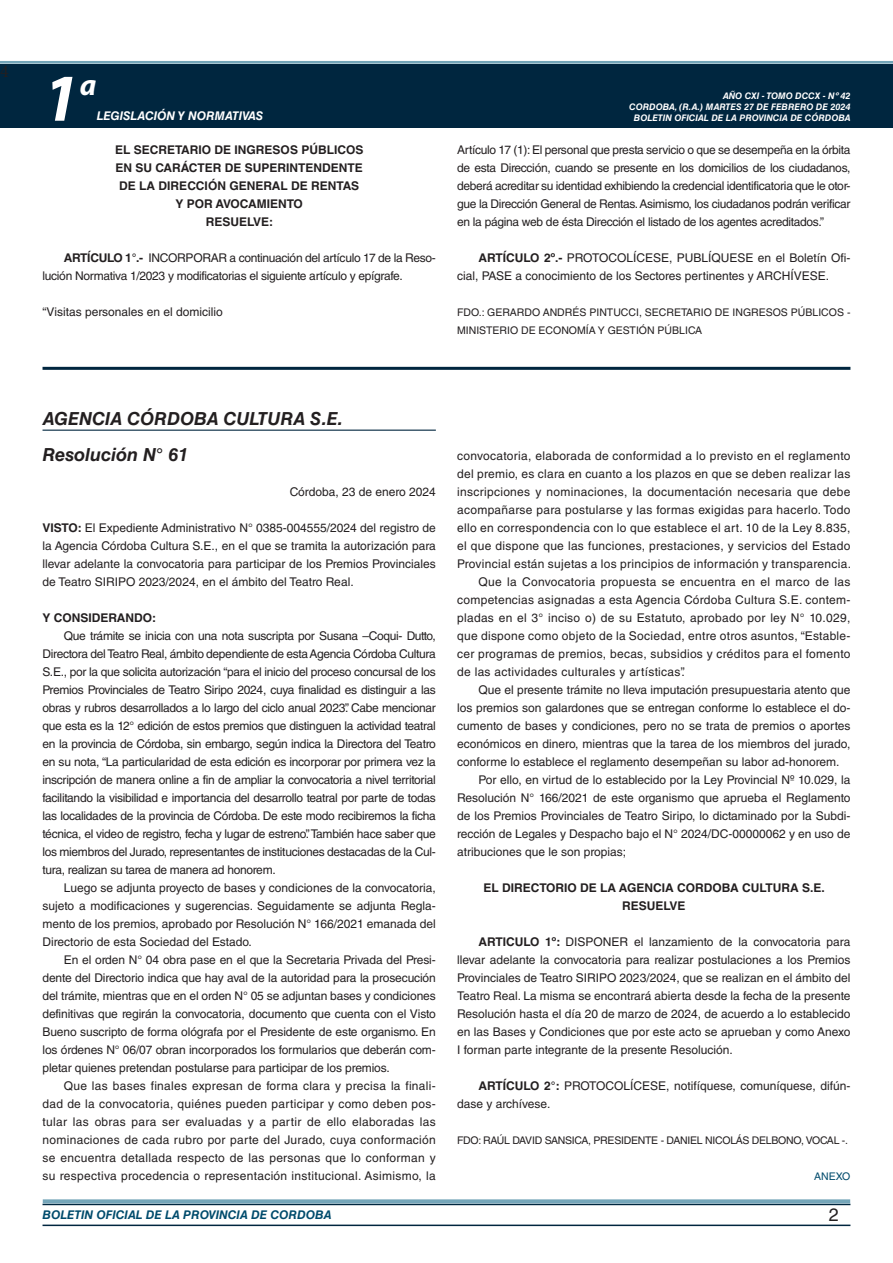
<style>
.page{position:relative;width:893px;height:1263px;background:#fff}
.page>*{position:absolute;margin:0;border:0;box-sizing:border-box;transform-origin:0 0}
.t1{font:italic 700 67.5px "Myriad Pro";color:#fff}
.t2{font:italic 700 30px "Myriad Pro";color:#fff}
.NOMBRE_DE_MINISTERIO{font:italic 700 18px "Helvetica LT Std";color:#231f20}
.t3{font:18px "Minion Pro";color:#231f20}
.t4{font:18px "Helvetica LT Std";color:#231f20}
.TEXTO_BASE{font:12px/18px "Helvetica LT Std";color:#231f20;text-align:justify}
.RESUELVE{font:700 12px "Helvetica LT Std";color:#231f20}
.TEXTO_BASE-2{font:12px/18px "Helvetica LT Std";letter-spacing:-.025em;color:#231f20}
.t5{font:italic 700 12px "Helvetica LT Std";color:#004b6c}
.t6{font:italic 700 12px "Helvetica LT Std";color:#fff}
.FECHA{font:12px "Helvetica LT Std";color:#231f20}
.TEXTO_BASE-3{font:700 12px "Helvetica LT Std";color:#231f20}
.FIRMA{font:10.5px/18px "Helvetica LT Std";color:#231f20}
.FIRMA-2{font:10.5px "Helvetica LT Std";letter-spacing:-.025em;color:#231f20}
.ANEXO{font:10.5px "Helvetica LT Std";color:#004b6c}
.t7{font:italic 700 9px/10.8px "Helvetica LT Std";color:#fff;text-align:right}
.s1{font-weight:700}
</style>
<div class="page">
<div style="left:0;top:61px;width:893px;height:6px;background:#fff;opacity:.75"></div>
<div style="left:0;top:64px;width:893px;height:64px;background:#00263f"></div>
<hr style="left:43px;top:1224px;width:807px;height:2px;background:#00263f">
<div style="left:42px;top:1198px;width:809px;height:8px;background:#fff;opacity:.75"></div>
<hr style="left:43px;top:367px;width:807px;height:3px;background:#00263f">
<hr style="left:43px;top:430px;width:393px;height:1px;background:#00263f">
<h3 class="t3" style="left:0;top:59px;width:10px">4</h3>
<h1 class="t1" style="left:43px;top:54px;width:38px">1</h1>
<h2 class="t2" style="left:80px;top:66px;width:18px">a</h2>
<p class="t6" style="left:97px;top:109px;width:168px">LEGISLACIÓN Y NORMATIVAS</p>
<p class="RESUELVE" style="left:115px;top:142px;width:250px">EL SECRETARIO DE INGRESOS PÚBLICOS</p>
<p class="RESUELVE" style="left:115px;top:160px;width:249px">EN SU CARÁCTER DE SUPERINTENDENTE</p>
<p class="RESUELVE" style="left:119px;top:178px;width:241px">DE LA DIRECCIÓN GENERAL DE RENTAS</p>
<p class="RESUELVE" style="left:175px;top:196px;width:129px">Y POR AVOCAMIENTO</p>
<p class="RESUELVE" style="left:206px;top:214px;width:69px">RESUELVE:</p>
<p class="TEXTO_BASE-2" style="left:43px;top:249px;width:395px;text-indent:21px"><span class="s1">ARTÍCULO 1°.-</span> INCORPORAR a continuación del artículo 17 de la Reso&shy;lución Normativa 1/2023 y modificatorias el siguiente artículo y epígrafe.</p>
<p class="TEXTO_BASE" style="left:43px;top:303px;width:182px">“Visitas personales en el domicilio</p>
<p class="t7" style="left:629px;top:91px;width:223px">AÑO CXI - TOMO DCCX - Nº 42<br>CORDOBA, (R.A.) MARTES 27 DE FEBRERO DE 2024<br>BOLETIN OFICIAL DE LA PROVINCIA DE CÓRDOBA</p>
<p class="TEXTO_BASE" style="left:457px;top:141px;width:395px">Artículo 17 (1): El personal que presta servicio o que se desempeña en la órbita de esta Dirección, cuando se presente en los domicilios de los ciudadanos, deberá acreditar su identidad exhibiendo la credencial identificatoria que le otor&shy;gue la Dirección General de Rentas. Asimismo, los ciudadanos podrán verificar en la página web de ésta Dirección el listado de los agentes acreditados.”</p>
<p class="TEXTO_BASE" style="left:457px;top:249px;width:395px;text-indent:21px"><span class="s1">ARTÍCULO 2º.-</span> PROTOCOLÍCESE, PUBLÍQUESE en el Boletín Ofi&shy;cial, PASE a conocimiento de los Sectores pertinentes y ARCHÍVESE.</p>
<p class="FIRMA" style="left:457px;top:303px;width:395px">FDO.: GERARDO ANDRÉS PINTUCCI, SECRETARIO DE INGRESOS PÚBLICOS -<br>MINISTERIO DE ECONOMÍA Y GESTIÓN PÚBLICA</p>
<p class="NOMBRE_DE_MINISTERIO" style="left:43px;top:408px;width:302px">AGENCIA CÓRDOBA CULTURA S.E.</p>
<p class="NOMBRE_DE_MINISTERIO" style="left:43px;top:444px;width:147px">Resolución N° 61</p>
<p class="FECHA" style="left:290px;top:485px;width:148px">Córdoba, 23 de enero 2024</p>
<p class="TEXTO_BASE" style="left:43px;top:519px;width:395px"><span class="s1">VISTO:</span> El Expediente Administrativo N° 0385-004555/2024 del registro de la Agencia Córdoba Cultura S.E., en el que se tramita la autorización para llevar adelante la convocatoria para participar de los Premios Provinciales de Teatro SIRIPO 2023/2024, en el ámbito del Teatro Real.</p>
<p class="TEXTO_BASE-3" style="left:43px;top:610px;width:115px">Y CONSIDERANDO:</p>
<p class="TEXTO_BASE" style="left:43px;top:627px;width:395px;text-indent:21px">Que trámite se inicia con una nota suscripta por Susana –Coqui- Dutto, Directora del Teatro Real, ámbito dependiente de esta Agencia Córdoba Cultura S.E., por la que solicita autorización “para el inicio del proceso concursal de los Premios Provinciales de Teatro Siripo 2024, cuya finalidad es distinguir a las obras y rubros desarrollados a lo largo del ciclo anual 2023”. Cabe mencionar que esta es la 12° edición de estos premios que distinguen la actividad teatral en la provincia de Córdoba, sin embargo, según indica la Directora del Teatro en su nota, “La particularidad de esta edición es incorporar por primera vez la inscripción de manera online a fin de ampliar la convocatoria a nivel territorial facilitando la visibilidad e importancia del desarrollo teatral por parte de todas las localidades de la provincia de Córdoba. De este modo recibiremos la ficha técnica, el video de registro, fecha y lugar de estreno”. También hace saber que los miembros del Jurado, representantes de instituciones destacadas de la Cul&shy;tura, realizan su tarea de manera ad honorem.</p>
<p class="TEXTO_BASE" style="left:43px;top:879px;width:395px;text-indent:21px">Luego se adjunta proyecto de bases y condiciones de la convocatoria, sujeto a modificaciones y sugerencias. Seguidamente se adjunta Regla&shy;mento de los premios, aprobado por Resolución N° 166/2021 emanada del Directorio de esta Sociedad del Estado.</p>
<p class="TEXTO_BASE" style="left:43px;top:951px;width:395px;text-indent:21px">En el orden N° 04 obra pase en el que la Secretaria Privada del Presi&shy;dente del Directorio indica que hay aval de la autoridad para la prosecución del trámite, mientras que en el orden N° 05 se adjuntan bases y condiciones definitivas que regirán la convocatoria, documento que cuenta con el Visto Bueno suscripto de forma ológrafa por el Presidente de este organismo. En los órdenes N° 06/07 obran incorporados los formularios que deberán com&shy;pletar quienes pretendan postularse para participar de los premios.</p>
<p class="TEXTO_BASE" style="left:43px;top:1077px;width:395px;text-indent:21px">Que las bases finales expresan de forma clara y precisa la finali&shy;dad de la convocatoria, quiénes pueden participar y como deben pos&shy;tular las obras para ser evaluadas y a partir de ello elaboradas las nominaciones de cada rubro por parte del Jurado, cuya conformación se encuentra detallada respecto de las personas que lo conforman y su respectiva procedencia o representación institucional. Asimismo, la</p>
<p class="TEXTO_BASE" style="left:457px;top:447px;width:396px">convocatoria, elaborada de conformidad a lo previsto en el reglamento del premio, es clara en cuanto a los plazos en que se deben realizar las inscripciones y nominaciones, la documentación necesaria que debe acompañarse para postularse y las formas exigidas para hacerlo. Todo ello en correspondencia con lo que establece el art. 10 de la Ley 8.835, el que dispone que las funciones, prestaciones, y servicios del Estado Provincial están sujetas a los principios de información y transparencia.</p>
<p class="TEXTO_BASE" style="left:457px;top:573px;width:395px;text-indent:21px">Que la Convocatoria propuesta se encuentra en el marco de las competencias asignadas a esta Agencia Córdoba Cultura S.E. contem&shy;pladas en el 3° inciso o) de su Estatuto, aprobado por ley N° 10.029, que dispone como objeto de la Sociedad, entre otros asuntos, “Estable&shy;cer programas de premios, becas, subsidios y créditos para el fomento de las actividades culturales y artísticas”.</p>
<p class="TEXTO_BASE" style="left:457px;top:681px;width:395px;text-indent:21px">Que el presente trámite no lleva imputación presupuestaria atento que los premios son galardones que se entregan conforme lo establece el do&shy;cumento de bases y condiciones, pero no se trata de premios o aportes económicos en dinero, mientras que la tarea de los miembros del jurado, conforme lo establece el reglamento desempeñan su labor ad-honorem.</p>
<p class="TEXTO_BASE" style="left:457px;top:771px;width:395px;text-indent:21px">Por ello, en virtud de lo establecido por la Ley Provincial Nº 10.029, la Resolución N° 166/2021 de este organismo que aprueba el Reglamento de los Premios Provinciales de Teatro Siripo, lo dictaminado por la Subdi&shy;rección de Legales y Despacho bajo el N° 2024/DC-00000062 y en uso de atribuciones que le son propias;</p>
<p class="RESUELVE" style="left:483px;top:880px;width:343px">EL DIRECTORIO DE LA AGENCIA CORDOBA CULTURA S.E.</p>
<p class="RESUELVE" style="left:622px;top:898px;width:65px">RESUELVE</p>
<p class="TEXTO_BASE" style="left:457px;top:933px;width:395px;text-indent:21px"><span class="s1">ARTICULO 1º:</span> DISPONER el lanzamiento de la convocatoria para llevar adelante la convocatoria para realizar postulaciones a los Premios Provinciales de Teatro SIRIPO 2023/2024, que se realizan en el ámbito del Teatro Real. La misma se encontrará abierta desde la fecha de la presente Resolución hasta el día 20 de marzo de 2024, de acuerdo a lo establecido en las Bases y Condiciones que por este acto se aprueban y como Anexo I forman parte integrante de la presente Resolución.</p>
<p class="TEXTO_BASE" style="left:457px;top:1077px;width:395px;text-indent:21px"><span class="s1">ARTÍCULO 2°:</span> PROTOCOLÍCESE, notifíquese, comuníquese, difún&shy;dase y archívese.</p>
<p class="FIRMA-2" style="left:457px;top:1134px;width:392px">FDO: RAÚL DAVID SANSICA, PRESIDENTE - DANIEL NICOLÁS DELBONO, VOCAL -.</p>
<p class="ANEXO" style="left:814px;top:1170px;width:38px">ANEXO</p>
<p class="t5" style="left:43px;top:1208px;width:290px">BOLETIN OFICIAL DE LA PROVINCIA DE CORDOBA</p>
<p class="t4" style="left:829px;top:1204px;width:12px">2</p>
</div>
